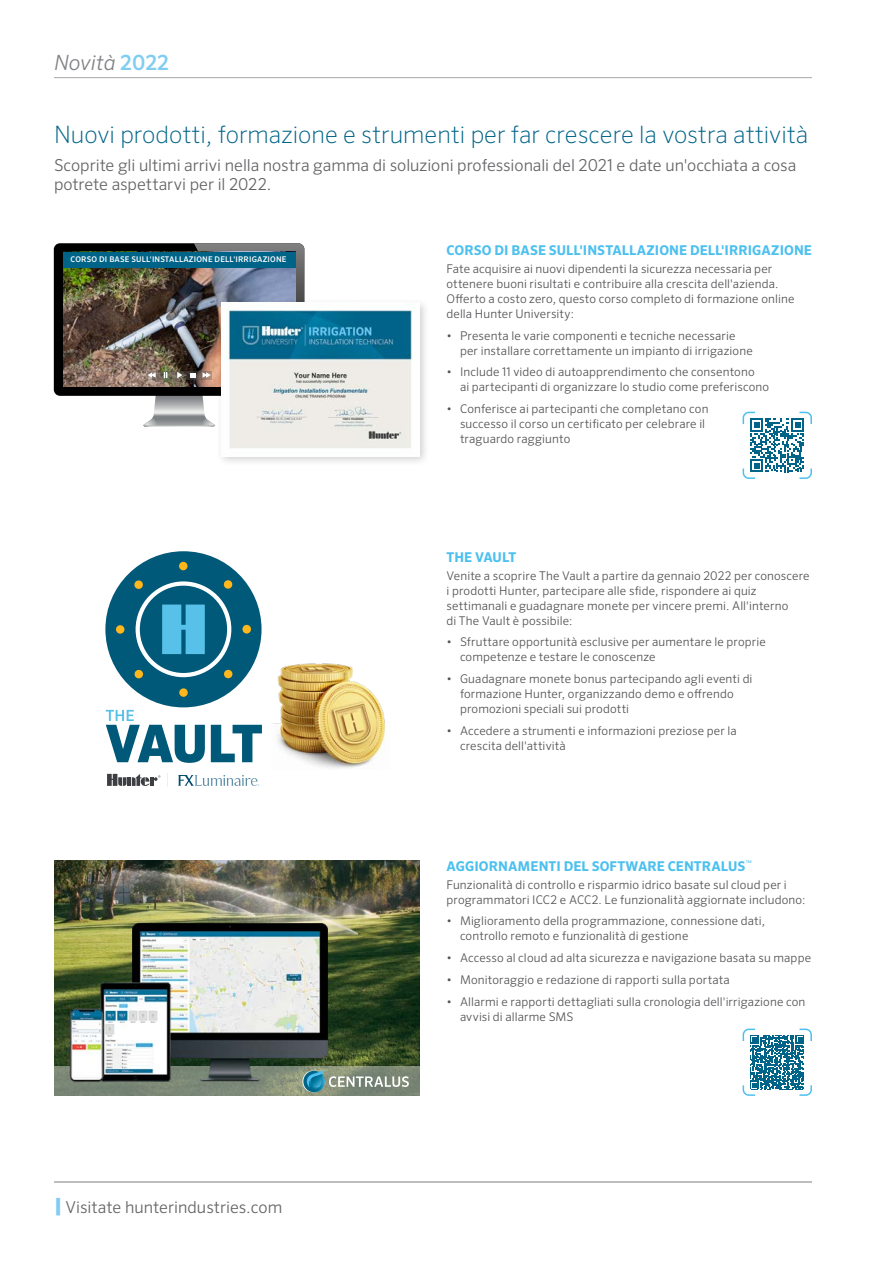
<style>
.page{position:relative;width:893px;height:1263px;background:#fff}
.page>*{position:absolute;margin:0;border:0;box-sizing:border-box;transform-origin:0 0}
.t1{font:200 24px "Sero Pro";color:#006488}
.t2{font:italic 300 21px "Sero Pro";color:#808285}
.t3{font:300 16.5px/19.5px "Sero Pro";color:#636466}
.t4{font:700 13.5px "Sero Pro";letter-spacing:.005em;color:#4cc0ef}
.t5{font:300 12px/15px "Sero Pro";letter-spacing:.01em;color:#515254}
.t6{font:500 7.8px "Sero Pro";letter-spacing:.02em;color:#fff}
.s1{font-weight:500;font-style:normal;color:#81cdf2}
.s2{font-weight:900;font-size:19.5px;color:#81cdf2}
</style>
<div class="page">
<hr style="left:54px;top:77px;width:758px;height:1px;background:#a7a9ac">
<hr style="left:54px;top:1181px;width:758px;height:2px;background:#a7a9ac">
<div style="left:54px;top:243px;width:250px;height:153px;background:#000;border-radius:6px"></div>
<img style="left:63px;top:268px;width:79px;height:119px">
<div style="left:63px;top:252px;width:233px;height:16px;background:#006488"></div>
<img style="left:142px;top:243px;width:162px;height:184px">
<div style="left:216px;top:297px;width:214px;height:169px;background:#000;opacity:.19"></div>
<img style="left:222px;top:303px;width:198px;height:153px">
<svg style="left:743px;top:412px;width:69px;height:67px"></svg>
<img style="left:54px;top:860px;width:365px;height:207px">
<svg style="left:54px;top:1067px;width:365px;height:29px;background:#7d8976"></svg>
<img style="left:133px;top:924px;width:195px;height:157px">
<img style="left:97px;top:982px;width:77px;height:99px">
<img style="left:68px;top:1008px;width:37px;height:74px">
<svg style="left:329px;top:1076px;width:80px;height:11px"></svg>
<svg style="left:302px;top:1071px;width:22px;height:21px"></svg>
<svg style="left:303px;top:1071px;width:22px;height:21px"></svg>
<svg style="left:306px;top:1070px;width:17px;height:19px"></svg>
<svg style="left:743px;top:1028px;width:69px;height:68px"></svg>
<img style="left:273px;top:663px;width:113px;height:106px">
<svg style="left:211px;top:725px;width:51px;height:37px"></svg>
<svg style="left:106px;top:710px;width:99px;height:53px"></svg>
<div style="left:105px;top:551px;width:157px;height:156px;background:#005978;border-radius:50%"></div>
<svg style="left:116px;top:562px;width:135px;height:135px"></svg>
<svg style="left:107px;top:774px;width:53px;height:12px"></svg>
<svg style="left:178px;top:775px;width:81px;height:11px"></svg>
<h2 class="t2" style="left:54px;top:50px;width:117px">Novità <span class="s1">2022</span></h2>
<h1 class="t1" style="left:54px;top:120px;width:756px">Nuovi prodotti, formazione e strumenti per far crescere la vostra attività</h1>
<h3 class="t3" style="left:54px;top:155px;width:744px">Scoprite gli ultimi arrivi nella nostra gamma di soluzioni professionali del 2021 e date un'occhiata a cosa potrete aspettarvi per il 2022.</h3>
<p class="t6" style="left:71px;top:255px;width:217px">CORSO DI BASE SULL'INSTALLAZIONE DELL'IRRIGAZIONE</p>
<h3 class="t3" style="left:54px;top:1197px;width:230px"><span class="s2">|</span> Visitate hunterindustries.com</h3>
<p class="t4" style="left:447px;top:242px;width:367px">CORSO DI BASE SULL'INSTALLAZIONE DELL'IRRIGAZIONE</p>
<p class="t5" style="left:446px;top:261px;width:349px">Fate acquisire ai nuovi dipendenti la sicurezza necessaria per ottenere buoni risultati e contribuire alla crescita dell'azienda.<br>Offerto a costo zero, questo corso completo di formazione online della Hunter University:</p>
<p class="t5" style="left:460px;top:328px;width:294px;text-indent:-14px">• Presenta le varie componenti e tecniche necessarie per installare correttamente un impianto di irrigazione</p>
<p class="t5" style="left:460px;top:365px;width:311px;text-indent:-14px">• Include 11 video di autoapprendimento che consentono<br>ai partecipanti di organizzare lo studio come preferiscono</p>
<p class="t5" style="left:460px;top:401px;width:250px;text-indent:-14px">• Conferisce ai partecipanti che completano con successo il corso un certificato per celebrare il traguardo raggiunto</p>
<p class="t4" style="left:447px;top:549px;width:71px">THE VAULT</p>
<p class="t5" style="left:446px;top:568px;width:365px">Venite a scoprire The Vault a partire da gennaio 2022 per conoscere i prodotti Hunter, partecipare alle sfide, rispondere ai quiz settimanali e guadagnare monete per vincere premi. All'interno<br>di The Vault è possibile:</p>
<p class="t5" style="left:460px;top:635px;width:307px;text-indent:-14px">• Sfruttare opportunità esclusive per aumentare le proprie competenze e testare le conoscenze</p>
<p class="t5" style="left:460px;top:671px;width:294px;text-indent:-14px">• Guadagnare monete bonus partecipando agli eventi di formazione Hunter, organizzando demo e offrendo promozioni speciali sui prodotti</p>
<p class="t5" style="left:460px;top:723px;width:278px;text-indent:-14px">• Accedere a strumenti e informazioni preziose per la crescita dell'attività</p>
<p class="t4" style="left:447px;top:858px;width:307px">AGGIORNAMENTI DEL SOFTWARE CENTRALUS<sup>™</sup></p>
<p class="t5" style="left:446px;top:877px;width:360px">Funzionalità di controllo e risparmio idrico basate sul cloud per i programmatori ICC2 e ACC2. Le funzionalità aggiornate includono:</p>
<p class="t5" style="left:460px;top:913px;width:307px;text-indent:-14px">• Miglioramento della programmazione, connessione dati, controllo remoto e funzionalità di gestione</p>
<p class="t5" style="left:446px;top:950px;width:366px">• Accesso al cloud ad alta sicurezza e navigazione basata su mappe</p>
<p class="t5" style="left:446px;top:972px;width:285px">• Monitoraggio e redazione di rapporti sulla portata</p>
<p class="t5" style="left:460px;top:994px;width:347px;text-indent:-14px">• Allarmi e rapporti dettagliati sulla cronologia dell'irrigazione con avvisi di allarme SMS</p>
</div>
